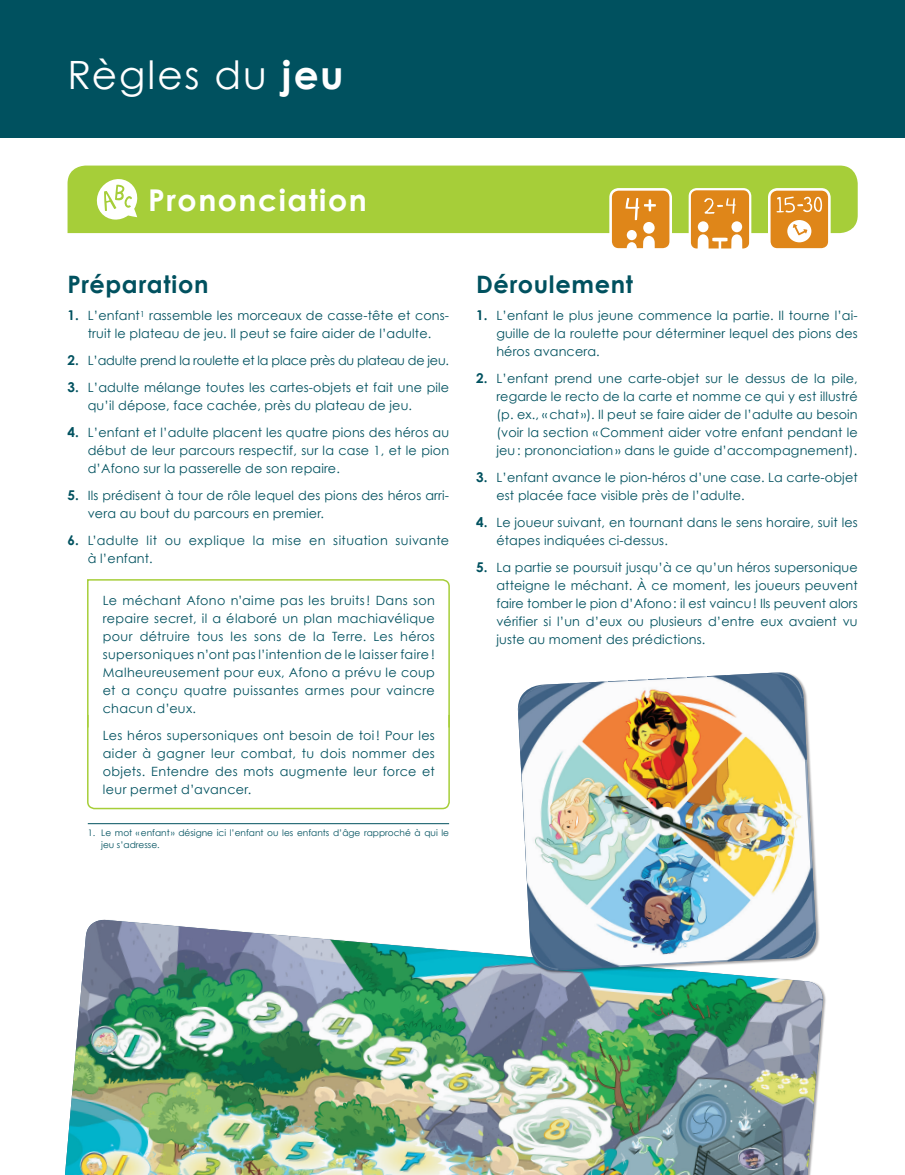
<style>
.page{position:relative;width:905px;height:1175px;background:#fff}
.page>*{position:absolute;margin:0;border:0;box-sizing:border-box;transform-origin:0 0}
.t1{font:39px "Century Gothic Mod";letter-spacing:.05em;color:#fff}
.t2{font:30px "Century Gothic Bold Mod";letter-spacing:.05em;color:#fff}
.t3{font:24px "Century Gothic Bold Mod";letter-spacing:.025em;color:#00515f}
.t4{font:12.75px/18px "Century Gothic Mod";letter-spacing:.01em;color:#00515f;text-align:justify}
.t5{font:12.75px/18px "Century Gothic Mod";letter-spacing:.035em;color:#00515f}
.t6{font:12.75px "Century Gothic Mod";letter-spacing:-.015em;color:#00515f}
.t7{font:9px/12px "Century Gothic Mod";color:#00515f}
.s1{font-family:"Century Gothic Bold Mod"}
.s2{font-family:"Century Gothic Bold Mod";font-size:13.5px}
</style>
<div class="page">
<div style="left:0;top:0;width:904px;height:137px;background:#00515f"></div>
<img style="left:65px;top:920px;width:758px;height:254px">
<svg style="left:87px;top:579px;width:363px;height:134px"></svg>
<svg style="left:87px;top:713px;width:363px;height:97px"></svg>
<hr style="left:88px;top:823px;width:361px;height:1px;background:#00515f">
<img style="left:517px;top:672px;width:300px;height:299px">
<div style="left:68px;top:165px;width:789px;height:68px;background:#a6ce39"></div>
<svg style="left:96px;top:178px;width:42px;height:42px"></svg>
<div style="left:689px;top:189px;width:61px;height:61px;background:#df8619;border-radius:7px"></div>
<div style="left:688px;top:188px;width:63px;height:63px;border:2px solid #fff;border-radius:7px"></div>
<svg style="left:704px;top:198px;width:31px;height:16px"></svg>
<svg style="left:731px;top:234px;width:11px;height:15px"></svg>
<div style="left:731px;top:221px;width:11px;height:11px;background:#fff;border-radius:50%"></div>
<svg style="left:697px;top:234px;width:11px;height:15px"></svg>
<div style="left:697px;top:221px;width:11px;height:11px;background:#fff;border-radius:50%"></div>
<svg style="left:718px;top:242px;width:3px;height:8px"></svg>
<div style="left:712px;top:237px;width:15px;height:5px;background:#fff"></div>
<div style="left:769px;top:189px;width:60px;height:60px;background:#df8619;border-radius:8px"></div>
<div style="left:768px;top:188px;width:62px;height:63px;border:3px solid #fff;border-radius:8px"></div>
<svg style="left:776px;top:196px;width:46px;height:17px"></svg>
<div style="left:787px;top:220px;width:24px;height:22px;background:#fff;border-radius:50%"></div>
<svg style="left:792px;top:224px;width:15px;height:11px"></svg>
<div style="left:610px;top:189px;width:60px;height:60px;background:#df8619;border-radius:8px"></div>
<div style="left:609px;top:188px;width:63px;height:63px;border:3px solid #fff;border-radius:8px"></div>
<svg style="left:625px;top:198px;width:31px;height:22px"></svg>
<svg style="left:643px;top:236px;width:11px;height:14px"></svg>
<div style="left:643px;top:222px;width:11px;height:12px;background:#fff;border-radius:50%"></div>
<svg style="left:626px;top:242px;width:10px;height:8px"></svg>
<div style="left:626px;top:230px;width:10px;height:10px;background:#fff;border-radius:50%"></div>
<h1 class="t1" style="left:68px;top:51px;width:277px">Règles du <span class="s1">jeu</span></h1>
<h2 class="t2" style="left:148px;top:181px;width:220px">Prononciation</h2>
<h3 class="t3" style="left:68px;top:269px;width:142px">Préparation</h3>
<p class="t4" style="left:68px;top:306px;width:382px;text-align:center"><span class="s2">1.</span> L’enfant<sup>1</sup> rassemble les morceaux de casse-tête et cons&shy;truit le plateau de jeu. Il peut se faire aider de l’adulte.</p>
<p class="t6" style="left:68px;top:353px;width:383px"><span class="s2">2.</span> L’adulte prend la roulette et la place près du plateau de jeu.</p>
<p class="t4" style="left:88px;top:378px;width:363px;text-indent:-20px"><span class="s2">3.</span> L’adulte mélange toutes les cartes-objets et fait une pile qu’il dépose, face cachée, près du plateau de jeu.</p>
<p class="t4" style="left:88px;top:423px;width:363px;text-indent:-20px"><span class="s2">4.</span> L’enfant et l’adulte placent les quatre pions des héros au début de leur parcours respectif, sur la case 1, et le pion d’Afono sur la passerelle de son repaire.</p>
<p class="t4" style="left:88px;top:486px;width:363px;text-indent:-20px"><span class="s2">5.</span> Ils prédisent à tour de rôle lequel des pions des héros arri&shy;vera au bout du parcours en premier.</p>
<p class="t5" style="left:88px;top:531px;width:363px;text-indent:-20px"><span class="s2">6.</span> L’adulte lit ou explique la mise en situation suivante à l’enfant.</p>
<p class="t4" style="left:103px;top:591px;width:333px">Le méchant Afono n’aime pas les bruits! Dans son repaire secret, il a élaboré un plan machiavélique pour détruire tous les sons de la Terre. Les héros supersoniques n’ont pas l’intention de le laisser faire!<br>Malheureusement pour eux, Afono a prévu le coup et a conçu quatre puissantes armes pour vaincre chacun d’eux.</p>
<p class="t4" style="left:103px;top:726px;width:333px">Les héros supersoniques ont besoin de toi! Pour les aider à gagner leur combat, tu dois nommer des objets. Entendre des mots augmente leur force et leur permet d’avancer.</p>
<p class="t7" style="left:101px;top:826px;width:349px;text-indent:-14px">1. Le mot «enfant » désigne ici l’enfant ou les enfants d’âge rapproché à qui le jeu s’adresse.</p>
<h3 class="t3" style="left:476px;top:269px;width:158px">Déroulement</h3>
<p class="t4" style="left:496px;top:306px;width:363px;text-indent:-20px"><span class="s2">1.</span> L’enfant le plus jeune commence la partie. Il tourne l’ai&shy;guille de la roulette pour déterminer lequel des pions des héros avancera.</p>
<p class="t4" style="left:496px;top:369px;width:363px;text-indent:-20px"><span class="s2">2.</span> L’enfant prend une carte-objet sur le dessus de la pile, regarde le recto de la carte et nomme ce qui y est illustré (p. ex., «chat »). Il peut se faire aider de l’adulte au besoin (voir la section « Comment aider votre enfant pendant le jeu: prononciation» dans le guide d’accompagnement).</p>
<p class="t4" style="left:496px;top:468px;width:363px;text-indent:-20px"><span class="s2">3.</span> L’enfant avance le pion-héros d’une case. La carte-objet est placée face visible près de l’adulte.</p>
<p class="t4" style="left:496px;top:513px;width:363px;text-indent:-20px"><span class="s2">4.</span> Le joueur suivant, en tournant dans le sens horaire, suit les étapes indiquées ci-dessus.</p>
<p class="t4" style="left:496px;top:558px;width:363px;text-indent:-20px"><span class="s2">5.</span> La partie se poursuit jusqu’à ce qu’un héros supersonique atteigne le méchant. À ce moment, les joueurs peuvent faire tomber le pion d’Afono: il est vaincu! Ils peuvent alors vérifier si l’un d’eux ou plusieurs d’entre eux avaient vu juste au moment des prédictions.</p>
</div>
